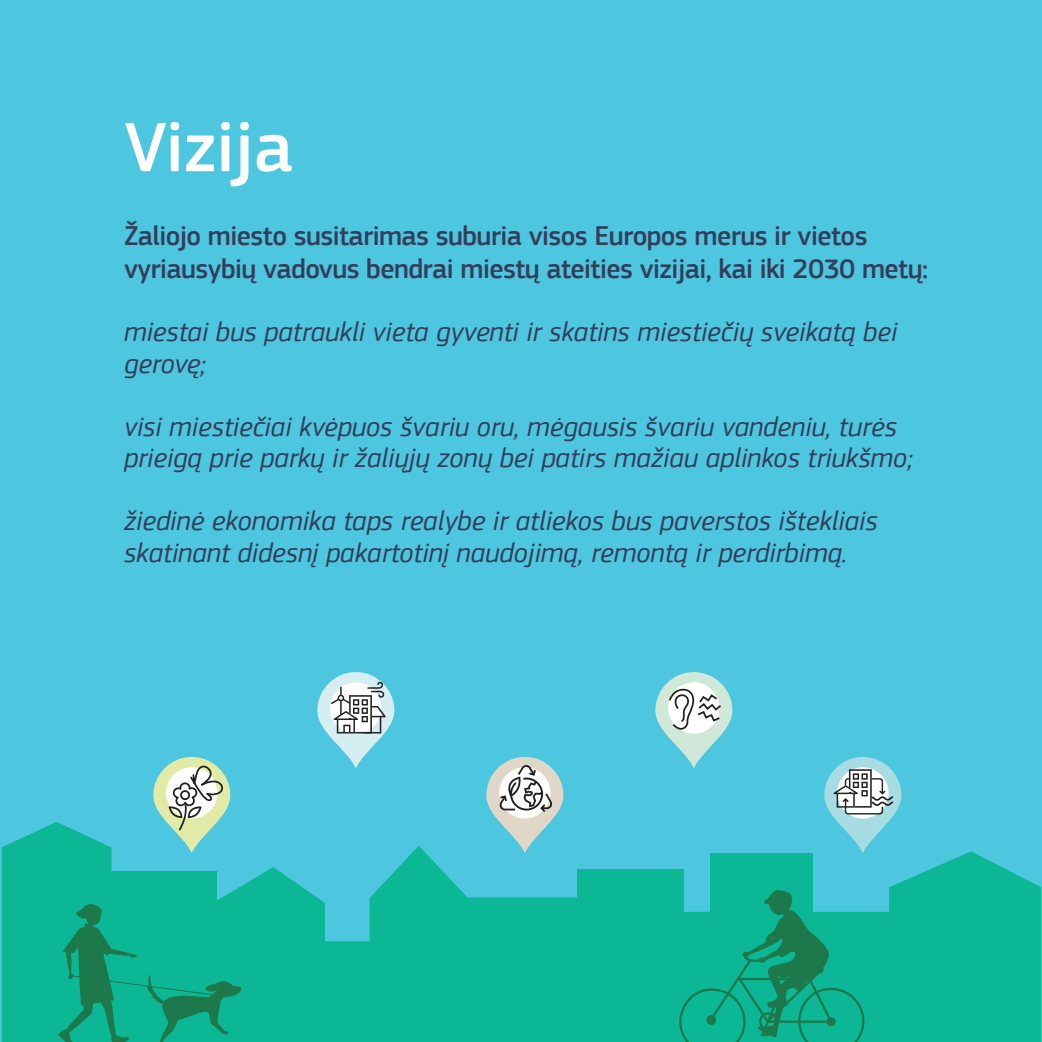
<style>
.page{position:relative;width:1042px;height:1042px;background:#fff}
.page>*{position:absolute;margin:0;border:0;box-sizing:border-box;transform-origin:0 0}
.Heading{font:500 72.8px "EC Square Sans Pro";color:#fff}
.Copy{font:italic 28px/31.5px "EC Square Sans Pro";color:#343d59}
.Copy-2{font:500 28px/33.6px "EC Square Sans Pro";letter-spacing:-.02em;color:#343d59}
</style>
<div class="page">
<div style="left:0;top:0;width:1041px;height:1042px;background:#4dc6df"></div>
<svg style="left:325px;top:912px;width:564px;height:130px;fill:#0cb795"></svg>
<svg style="left:369px;top:846px;width:208px;height:196px;fill:#0cb795"></svg>
<div style="left:577px;top:869px;width:106px;height:173px;background:#0cb795"></div>
<div style="left:799px;top:914px;width:126px;height:128px;background:#0cb795"></div>
<svg style="left:889px;top:851px;width:152px;height:191px"></svg>
<div style="left:710px;top:853px;width:103px;height:189px;background:#0cb795"></div>
<svg style="left:655px;top:672px;width:77px;height:96px;fill:#d0e8d7"></svg>
<div style="left:668px;top:682px;width:51px;height:52px;background:#fff;border-radius:50%"></div>
<svg style="left:668px;top:688px;width:55px;height:42px"></svg>
<svg style="left:317px;top:672px;width:77px;height:96px;fill:#d5eef1"></svg>
<svg style="left:331px;top:682px;width:55px;height:51px;background:#c1c6c7"></svg>
<svg style="left:824px;top:757px;width:77px;height:96px;fill:#a6dce2"></svg>
<svg style="left:837px;top:767px;width:51px;height:51px"></svg>
<svg style="left:833px;top:769px;width:60px;height:45px;background:#b5c1c3"></svg>
<svg style="left:486px;top:757px;width:77px;height:96px;fill:#e1d7c9"></svg>
<div style="left:499px;top:767px;width:51px;height:51px;background:#fff;border-radius:50%"></div>
<svg style="left:499px;top:765px;width:53px;height:47px"></svg>
<svg style="left:679px;top:889px;width:187px;height:153px"></svg>
<svg style="left:2px;top:761px;width:323px;height:281px"></svg>
<p class="Heading" style="left:124px;top:105px;width:170px">Vizija</p>
<p class="Copy-2" style="left:124px;top:219px;width:805px">Žaliojo miesto susitarimas suburia visos Europos merus ir vietos vyriausybių vadovus bendrai miestų ateities vizijai, kai iki 2030 metų:</p>
<p class="Copy" style="left:124px;top:316px;width:775px">miestai bus patraukli vieta gyventi ir skatins miestiečių sveikatą bei gerovę;</p>
<p class="Copy" style="left:124px;top:411px;width:790px">visi miestiečiai kvėpuos švariu oru, mėgausis švariu vandeniu, turės prieigą prie parkų ir žaliųjų zonų bei patirs mažiau aplinkos triukšmo;</p>
<p class="Copy" style="left:124px;top:505px;width:755px">žiedinė ekonomika taps realybe ir atliekos bus paverstos ištekliais skatinant didesnį pakartotinį naudojimą, remontą ir perdirbimą.</p>
</div>
